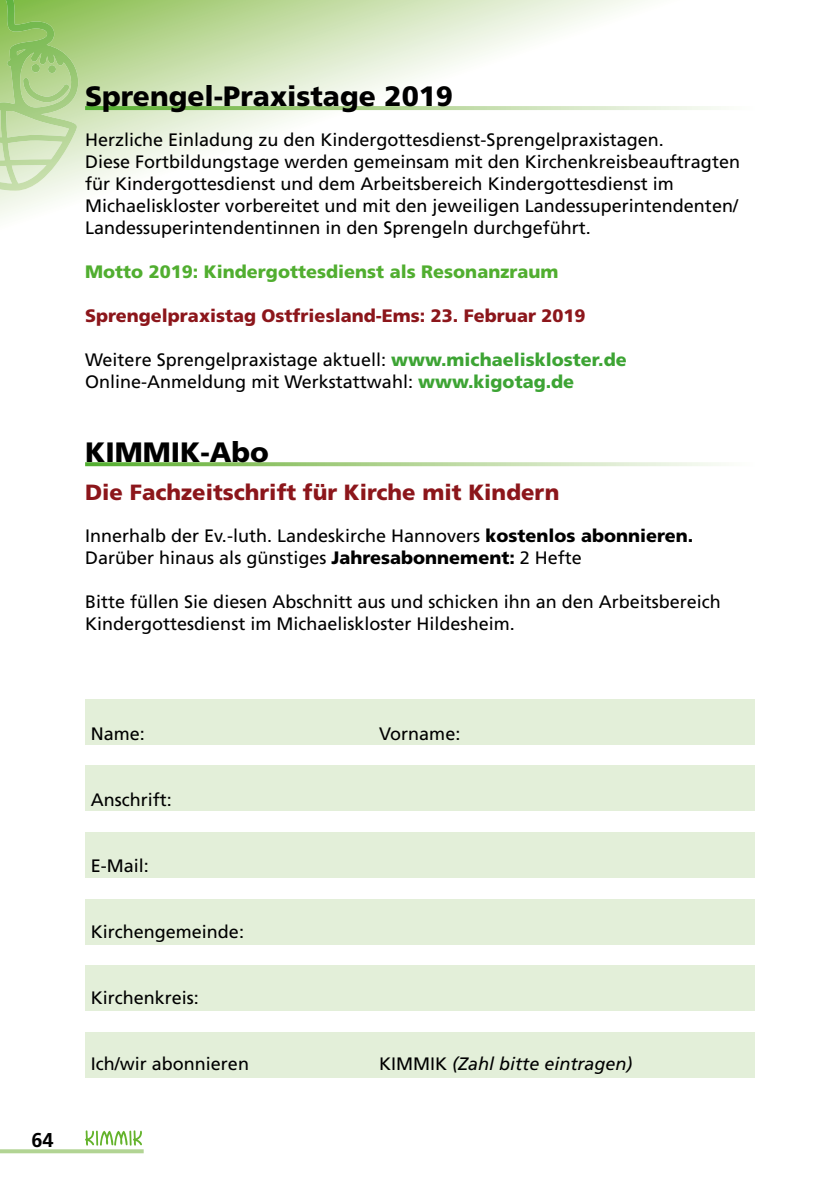
<style>
.page{position:relative;width:840px;height:1191px;background:#fff}
.page>*{position:absolute;margin:0;border:0;box-sizing:border-box;transform-origin:0 0}
.t1{font:900 28px "Frutiger";color:#000}
.t2{font:900 22px "Frutiger";color:#8c161b}
.t3{font:700 20px "Frutiger";color:#000}
.t4{font:18px/22px "Frutiger";color:#000}
.t5{font:900 18px "Frutiger";color:#8c161b}
.t6{font:900 18px "Frutiger";color:#51ae30}
.t7{font:italic 18px "Frutiger";color:#000}
.s1{font-weight:900;color:#3da434}
.s2{font-weight:900}
.s3{font-style:normal}
</style>
<div class="page">
<svg style="left:0;top:0;width:645px;height:218px"></svg>
<svg style="left:0;top:0;width:78px;height:191px;background:#b1d490"></svg>
<div style="left:85px;top:699px;width:669px;height:45px;background:#e3efd9"></div>
<div style="left:85px;top:765px;width:669px;height:46px;background:#e3efd9"></div>
<div style="left:85px;top:832px;width:669px;height:45px;background:#e3efd9"></div>
<div style="left:85px;top:899px;width:669px;height:45px;background:#e3efd9"></div>
<div style="left:85px;top:965px;width:669px;height:46px;background:#e3efd9"></div>
<div style="left:85px;top:1032px;width:669px;height:45px;background:#e3efd9"></div>
<svg style="left:85px;top:1130px;width:57px;height:15px"></svg>
<svg style="left:0;top:1149px;width:144px;height:4px"></svg>
<svg style="left:85px;top:106px;width:636px;height:4px;background:#aed494"></svg>
<svg style="left:85px;top:462px;width:636px;height:4px;background:#b1d698"></svg>
<h1 class="t1" style="left:85px;top:79px;width:369px">Sprengel-Praxistage 2019</h1>
<p class="t4" style="left:85px;top:129px;width:656px">Herzliche Einladung zu den Kindergottesdienst-Sprengelpraxistagen.<br>Diese Fortbildungstage werden gemeinsam mit den Kirchenkreisbeauftragten für Kindergottesdienst und dem Arbeitsbereich Kindergottesdienst im Michaeliskloster vorbereitet und mit den jeweiligen Landessuperintendenten/ Landessuperintendentinnen in den Sprengeln durchgeführt.</p>
<p class="t6" style="left:85px;top:261px;width:474px">Motto 2019: Kindergottesdienst als Resonanzraum</p>
<p class="t5" style="left:85px;top:305px;width:501px">Sprengelpraxistag Ostfriesland-Ems: 23. Februar 2019</p>
<p class="t4" style="left:85px;top:349px;width:543px">Weitere Sprengelpraxistage aktuell: <span class="s1">www.michaeliskloster.de<br></span>Online-Anmeldung mit Werkstattwahl: <span class="s1">www.kigotag.de</span></p>
<h1 class="t1" style="left:85px;top:435px;width:185px">KIMMIK-Abo</h1>
<p class="t2" style="left:85px;top:478px;width:475px">Die Fachzeitschrift für Kirche mit Kindern</p>
<p class="t4" style="left:85px;top:525px;width:609px">Innerhalb der Ev.-luth. Landeskirche Hannovers <span class="s2">kostenlos abonnieren.<br></span>Darüber hinaus als günstiges <span class="s2">Jahresabonnement:</span> 2 Hefte</p>
<p class="t4" style="left:85px;top:591px;width:637px">Bitte füllen Sie diesen Abschnitt aus und schicken ihn an den Arbeitsbereich<br>Kindergottesdienst im Michaeliskloster Hildesheim.</p>
<p class="t3" style="left:31px;top:1128px;width:24px">64</p>
<p class="t4" style="left:91px;top:723px;width:56px">Name:</p>
<p class="t4" style="left:379px;top:723px;width:83px">Vorname:</p>
<p class="t4" style="left:91px;top:789px;width:82px">Anschrift:</p>
<p class="t4" style="left:91px;top:855px;width:60px">E-Mail:</p>
<p class="t4" style="left:91px;top:921px;width:155px">Kirchengemeinde:</p>
<p class="t4" style="left:91px;top:987px;width:110px">Kirchenkreis:</p>
<p class="t4" style="left:91px;top:1053px;width:160px">Ich/wir abonnieren</p>
<p class="t7" style="left:379px;top:1053px;width:255px"><span class="s3">KIMMIK</span> (Zahl bitte eintragen)</p>
</div>
